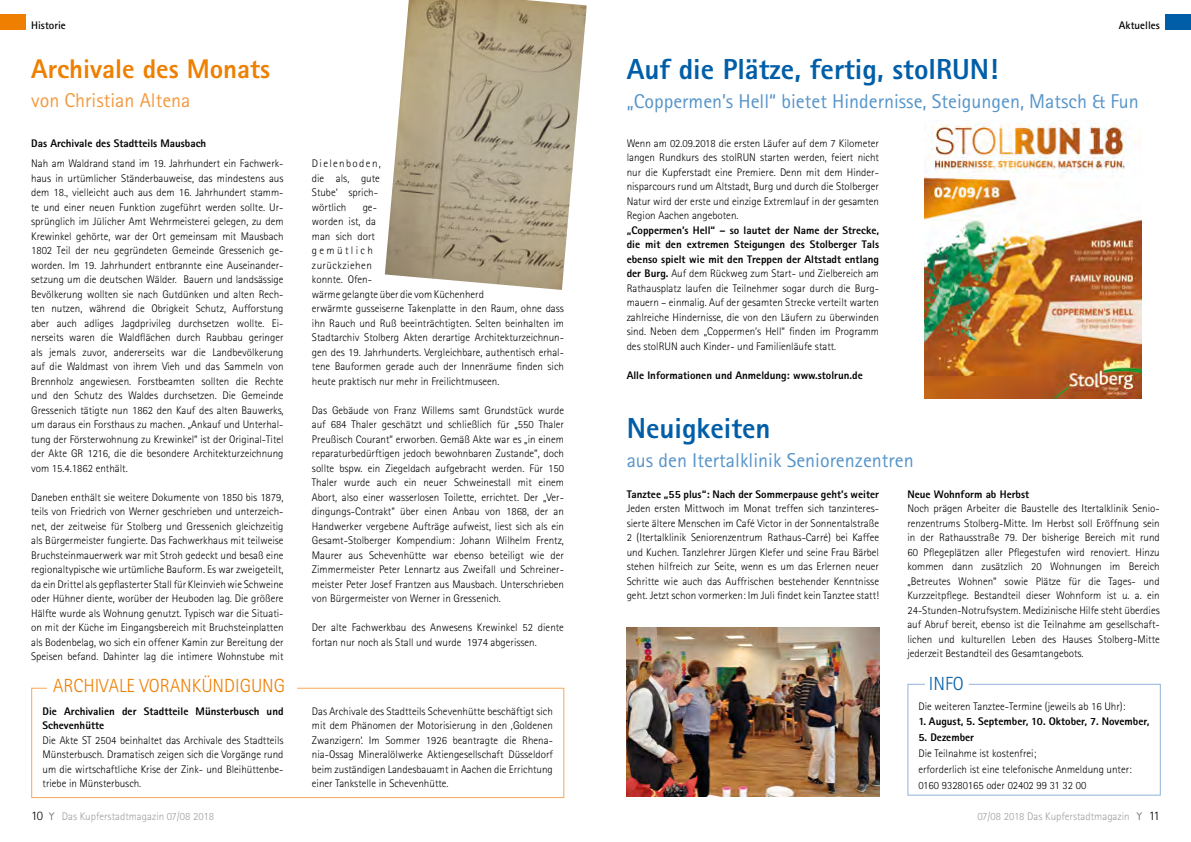
<style>
.page{position:relative;width:1191px;height:842px;background:#fff}
.page>*{position:absolute;margin:0;border:0;box-sizing:border-box;transform-origin:0 0}
.t1{font:800 29px "Rotis Sans Serif";color:#005ea8}
.t2{font:800 27px "Rotis Sans Serif";color:#ee7f00}
.t3{font:20px "Rotis Sans Serif";color:#5594ca}
.t4{font:20px "Rotis Sans Serif";color:#f39a40}
.t5{font:300 19px "Rotis Sans Serif";color:#ee7f00}
.t6{font:300 19px "Rotis Sans Serif";color:#005ea8}
.t7{font:300 13px "Rotis Sans Serif";color:#000}
.t8{font:300 11px/14.5px "Rotis Sans Serif";color:#000;text-align:justify}
.t9{font:800 11px/14.5px "Rotis Sans Serif";color:#000}
.t10{font:300 11px "Rotis Sans Serif";color:#9c9e9f}
.t11{font:700 11px "Rotis Sans Serif";color:#000}
.s1{font-weight:800}
</style>
<div class="page">
<div style="left:31px;top:688px;width:533px;height:110px;border:1px solid #f5a858"></div>
<div style="left:47px;top:678px;width:250px;height:23px;background:#fff"></div>
<img style="left:385px;top:0;width:202px;height:290px">
<div style="left:907px;top:684px;width:253px;height:112px;border:1px solid #91b3da"></div>
<div style="left:925px;top:677px;width:44px;height:18px;background:#fff"></div>
<img style="left:626px;top:627px;width:253px;height:170px">
<img style="left:924px;top:123px;width:217px;height:275px">
<svg style="left:1136px;top:812px;width:6px;height:8px"></svg>
<svg style="left:48px;top:812px;width:7px;height:8px"></svg>
<div style="left:1165px;top:14px;width:26px;height:15px;background:#005ea8"></div>
<div style="left:0;top:14px;width:26px;height:16px;background:#ee7f00"></div>
<p class="t11" style="left:31px;top:19px;width:36px">Historie</p>
<p class="t11" style="left:1118px;top:18px;width:42px">Aktuelles</p>
<h2 class="t2" style="left:31px;top:51px;width:240px">Archivale des Monats</h2>
<h3 class="t4" style="left:31px;top:88px;width:161px">von Christian Altena</h3>
<p class="t9" style="left:31px;top:136px;width:177px">Das Archivale des Stadtteils Mausbach</p>
<p class="t8" style="left:31px;top:156px;width:254px">Nah am Waldrand stand im 19. Jahrhundert ein Fachwerk&shy;haus in urtümlicher Ständerbauweise, das mindestens aus dem 18., vielleicht auch aus dem 16. Jahrhundert stamm&shy;te und einer neuen Funktion zugeführt werden sollte. Ur&shy;sprünglich im Jülicher Amt Wehrmeisterei gelegen, zu dem Krewinkel gehörte, war der Ort gemeinsam mit Mausbach 1802 Teil der neu gegründeten Gemeinde Gressenich ge&shy;worden. Im 19. Jahrhundert entbrannte eine Auseinander&shy;setzung um die deutschen Wälder. Bauern und landsässige Bevölkerung wollten sie nach Gutdünken und alten Rech&shy;ten nutzen, während die Obrigkeit Schutz, Aufforstung aber auch adliges Jagdprivileg durchsetzen wollte. Ei&shy;nerseits waren die Waldflächen durch Raubbau geringer als jemals zuvor, andererseits war die Landbevölkerung auf die Waldmast von ihrem Vieh und das Sammeln von Brennholz angewiesen. Forstbeamten sollten die Rechte und den Schutz des Waldes durchsetzen. Die Gemeinde Gressenich tätigte nun 1862 den Kauf des alten Bauwerks, um daraus ein Forsthaus zu machen. „Ankauf und Unterhal&shy;tung der Försterwohnung zu Krewinkel“ ist der Original-Titel der Akte GR 1216, die die besondere Architekturzeichnung vom 15.4.1862 enthält.</p>
<p class="t8" style="left:31px;top:490px;width:254px">Daneben enthält sie weitere Dokumente von 1850 bis 1879, teils von Friedrich von Werner geschrieben und unterzeich&shy;net, der zeitweise für Stolberg und Gressenich gleichzeitig als Bürgermeister fungierte. Das Fachwerkhaus mit teilweise Bruchsteinmauerwerk war mit Stroh gedeckt und besaß eine regionaltypische wie urtümliche Bauform. Es war zweigeteilt, da ein Drittel als gepflasterter Stall für Kleinvieh wie Schweine oder Hühner diente, worüber der Heuboden lag. Die größere Hälfte wurde als Wohnung genutzt. Typisch war die Situati&shy;on mit der Küche im Eingangsbereich mit Bruchsteinplatten als Bodenbelag, wo sich ein offener Kamin zur Bereitung der Speisen befand. Dahinter lag die intimere Wohnstube mit</p>
<h3 class="t5" style="left:53px;top:675px;width:233px">ARCHIVALE VORANKÜNDIGUNG</h3>
<p class="t9" style="left:43px;top:704px;width:242px">Die Archivalien der Stadtteile Münsterbusch und<br>Schevenhütte</p>
<p class="t8" style="left:43px;top:733px;width:242px">Die Akte ST 2504 beinhaltet das Archivale des Stadtteils Münsterbusch. Dramatisch zeigen sich die Vorgänge rund um die wirtschaftliche Krise der Zink- und Bleihüttenbe&shy;triebe in Münsterbusch.</p>
<p class="t8" style="left:312px;top:156px;width:70px;text-align:left">Dielenboden, die als‚ gute<br>Stube‘ sprich&shy;wörtlich</p>
<p class="t8" style="left:312px;top:200px;width:254px;text-align:left;text-indent:51px">ge-<br>worden ist, da<br>man sich dort<br>gemütlich<br>zurückziehen<br>konnte. Ofen-<br>wärme gelangte über die vom Küchenherd<br>erwärmte gusseiserne Takenplatte in den Raum, ohne dass ihn Rauch und Ruß beeinträchtigten. Selten beinhalten im Stadtarchiv Stolberg Akten derartige Architekturzeichnun&shy;gen des 19. Jahrhunderts. Vergleichbare, authentisch erhal&shy;tene Bauformen gerade auch der Innenräume finden sich heute praktisch nur mehr in Freilichtmuseen.</p>
<p class="t8" style="left:312px;top:403px;width:254px">Das Gebäude von Franz Willems samt Grundstück wurde auf 684 Thaler geschätzt und schließlich für „550 Thaler Preußisch Courant“ erworben. Gemäß Akte war es „in einem reparaturbedürftigen jedoch bewohnbaren Zustande“, doch sollte bspw. ein Ziegeldach aufgebracht werden. Für 150<br>Thaler wurde auch ein neuer Schweinestall mit einem Abort, also einer wasserlosen Toilette, errichtet. Der „Ver&shy;dingungs-Contrakt“ über einen Anbau von 1868, der an Handwerker vergebene Aufträge aufweist, liest sich als ein Gesamt-Stolberger Kompendium: Johann Wilhelm Frentz, Maurer aus Schevenhütte war ebenso beteiligt wie der Zimmermeister Peter Lennartz aus Zweifall und Schreiner&shy;meister Peter Josef Frantzen aus Mausbach. Unterschrieben von Bürgermeister von Werner in Gressenich.</p>
<p class="t8" style="left:312px;top:620px;width:253px">Der alte Fachwerkbau des Anwesens Krewinkel 52 diente fortan nur noch als Stall und wurde 1974 abgerissen.</p>
<p class="t8" style="left:312px;top:703px;width:242px">Das Archivale des Stadtteils Schevenhütte beschäftigt sich mit dem Phänomen der Motorisierung in den ‚Goldenen Zwanzigern‘. Im Sommer 1926 beantragte die Rhena&shy;nia-Ossag Mineralölwerke Aktiengesellschaft Düsseldorf beim zuständigen Landesbauamt in Aachen die Errichtung einer Tankstelle in Schevenhütte.</p>
<h1 class="t1" style="left:626px;top:51px;width:373px">Auf die Plätze, fertig, stolRUN!</h1>
<h3 class="t3" style="left:626px;top:90px;width:514px">„Coppermen’s Hell“ bietet Hindernisse, Steigungen, Matsch &amp; Fun</h3>
<p class="t8" style="left:626px;top:136px;width:254px">Wenn am 02.09.2018 die ersten Läufer auf dem 7 Kilometer langen Rundkurs des stolRUN starten werden, feiert nicht nur die Kupferstadt eine Premiere. Denn mit dem Hinder&shy;nisparcours rund um Altstadt, Burg und durch die Stolberger Natur wird der erste und einzige Extremlauf in der gesamten Region Aachen angeboten.</p>
<p class="t8" style="left:626px;top:223px;width:254px"><span class="s1">„Coppermen’s Hell“ – so lautet der Name der Strecke, die mit den extremen Steigungen des Stolberger Tals ebenso spielt wie mit den Treppen der Altstadt entlang der Burg.</span> Auf dem Rückweg zum Start- und Zielbereich am Rathausplatz laufen die Teilnehmer sogar durch die Burg&shy;mauern – einmalig. Auf der gesamten Strecke verteilt warten zahlreiche Hindernisse, die von den Läufern zu überwinden sind. Neben dem „Coppermen’s Hell“ finden im Programm des stolRUN auch Kinder- und Familienläufe statt.</p>
<p class="t9" style="left:626px;top:367px;width:238px">Alle Informationen und Anmeldung: www.stolrun.de</p>
<h1 class="t1" style="left:626px;top:410px;width:145px">Neuigkeiten</h1>
<h3 class="t3" style="left:626px;top:449px;width:288px">aus den Itertalklinik Seniorenzentren</h3>
<p class="t9" style="left:626px;top:487px;width:254px">Tanztee „55 plus“: Nach der Sommerpause geht’s weiter</p>
<p class="t8" style="left:626px;top:501px;width:254px">Jeden ersten Mittwoch im Monat treffen sich tanzinteres&shy;sierte ältere Menschen im Café Victor in der Sonnentalstraße 2 (Itertalklinik Seniorenzentrum Rathaus-Carré) bei Kaffee und Kuchen. Tanzlehrer Jürgen Klefer und seine Frau Bärbel stehen hilfreich zur Seite, wenn es um das Erlernen neuer Schritte wie auch das Auffrischen bestehender Kenntnisse geht. Jetzt schon vormerken: Im Juli findet kein Tanztee statt!</p>
<p class="t9" style="left:907px;top:487px;width:123px">Neue Wohnform ab Herbst</p>
<p class="t8" style="left:907px;top:501px;width:254px">Noch prägen Arbeiter die Baustelle des Itertalklinik Senio&shy;renzentrums Stolberg-Mitte. Im Herbst soll Eröffnung sein in der Rathausstraße 79. Der bisherige Bereich mit rund 60 Pflegeplätzen aller Pflegestufen wird renoviert. Hinzu kommen dann zusätzlich 20 Wohnungen im Bereich „Betreutes Wohnen“ sowie Plätze für die Tages- und Kurzzeitpflege. Bestandteil dieser Wohnform ist u. a. ein 24-Stunden-Notrufsystem. Medizinische Hilfe steht überdies auf Abruf bereit, ebenso ist die Teilnahme am gesellschaft&shy;lichen und kulturellen Leben des Hauses Stolberg-Mitte jederzeit Bestandteil des Gesamtangebots.</p>
<h3 class="t6" style="left:929px;top:672px;width:36px">INFO</h3>
<p class="t8" style="left:918px;top:699px;width:208px">Die weiteren Tanztee-Termine (jeweils ab 16 Uhr):</p>
<p class="t9" style="left:918px;top:713px;width:233px">1. August, 5. September, 10. Oktober, 7. November,</p>
<p class="t9" style="left:918px;top:729px;width:57px">5. Dezember</p>
<p class="t8" style="left:918px;top:745px;width:215px;line-height:16px;text-align:left">Die Teilnahme ist kostenfrei;<br>erforderlich ist eine telefonische Anmeldung unter:<br>0160 93280165 oder 02402 99 31 32 00</p>
<p class="t7" style="left:31px;top:808px;width:14px">10</p>
<p class="t10" style="left:62px;top:810px;width:154px">Das Kupferstadtmagazin 07/08 2018</p>
<p class="t10" style="left:977px;top:810px;width:154px">07/08 2018 Das Kupferstadtmagazin</p>
<p class="t7" style="left:1148px;top:808px;width:13px">11</p>
</div>
